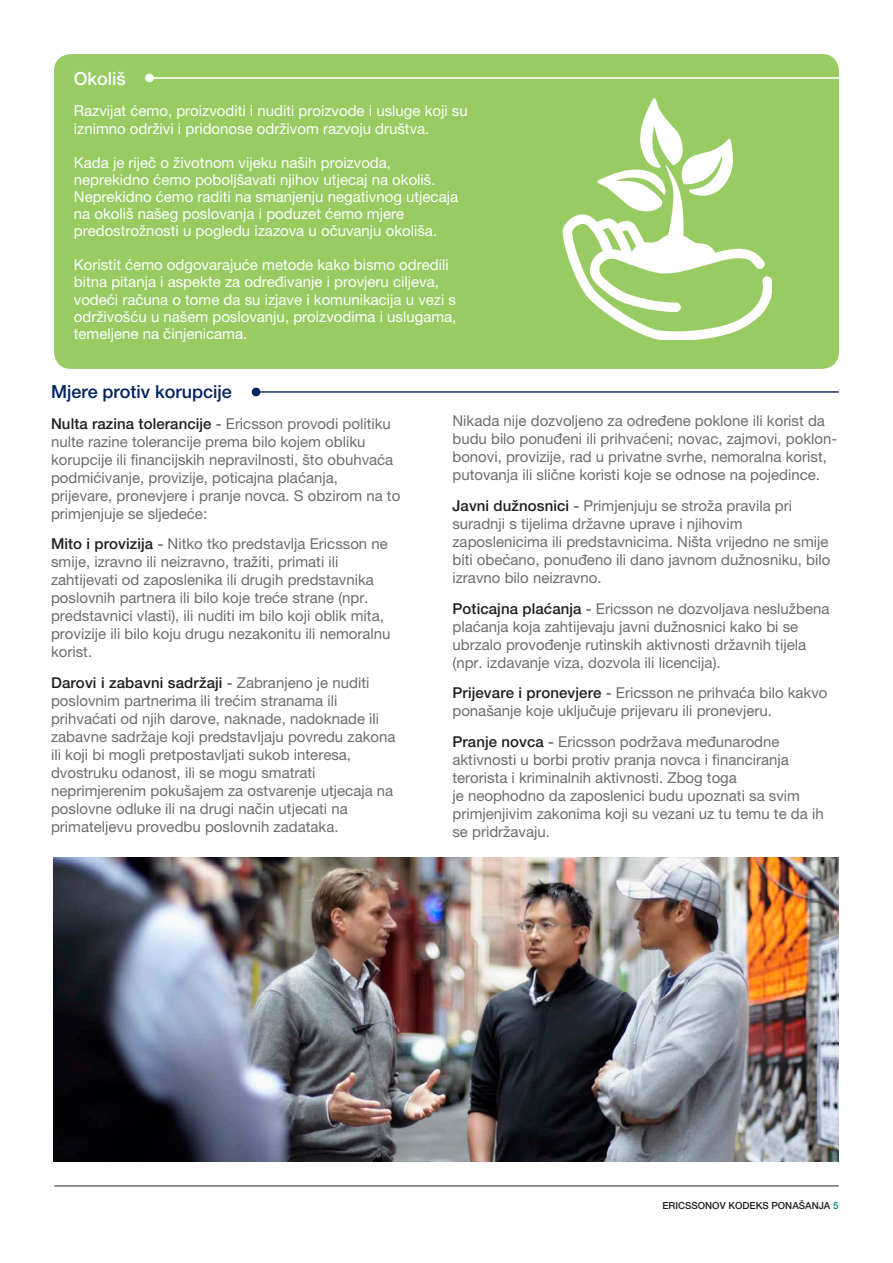
<style>
.page{position:relative;width:893px;height:1263px;background:#fff}
.page>*{position:absolute;margin:0;border:0;box-sizing:border-box;transform-origin:0 0}
.t1{font:500 18px "Ericsson Sans";color:#002361}
.t2{font:500 18px "Ericsson Sans";color:#fff}
.t3{font:15px/18px "Ericsson Sans";color:#6c6d70}
.t4{font:15px/17.1px "Ericsson Sans";color:#fff}
.t5{font:500 9.75px "Ericsson Sans";color:#231f20}
.s1{font-weight:500;color:#231f20}
.s2{font-weight:500}
.s3{color:#067d79}
</style>
<div class="page">
<hr style="left:55px;top:1185px;width:783px;height:2px;background:#6c6d70">
<div style="left:54px;top:54px;width:785px;height:315px;background:#98cc63;border-radius:17px"></div>
<hr style="left:151px;top:77px;width:708px;height:2px;background:#fff">
<div style="left:145px;top:74px;width:9px;height:8px;background:#fff;border-radius:50%"></div>
<svg style="left:563px;top:98px;width:208px;height:241px"></svg>
<hr style="left:257px;top:391px;width:581px;height:2px;background:#002361">
<div style="left:252px;top:388px;width:8px;height:8px;background:#002361;border-radius:50%"></div>
<img style="left:53px;top:858px;width:786px;height:303px">
<p class="t2" style="left:74px;top:68px;width:53px">Okoliš</p>
<p class="t4" style="left:74px;top:103px;width:395px">Razvijat ćemo, proizvoditi i nuditi proizvode i usluge koji su iznimno održivi i pridonose održivom razvoju društva.</p>
<p class="t4" style="left:74px;top:154px;width:386px">Kada je riječ o životnom vijeku naših proizvoda, neprekidno ćemo poboljšavati njihov utjecaj na okoliš.<br>Neprekidno ćemo raditi na smanjenju negativnog utjecaja na okoliš našeg poslovanja i poduzet ćemo mjere predostrožnosti u pogledu izazova u očuvanju okoliša.</p>
<p class="t4" style="left:74px;top:257px;width:384px">Koristit ćemo odgovarajuće metode kako bismo odredili bitna pitanja i aspekte za određivanje i provjeru ciljeva, vodeći računa o tome da su izjave i komunikacija u vezi s održivošću u našem poslovanju, proizvodima i uslugama, temeljene na činjenicama.</p>
<p class="t1" style="left:51px;top:382px;width:182px">Mjere protiv korupcije</p>
<p class="t3" style="left:51px;top:415px;width:351px"><span class="s1">Nulta razina tolerancije</span> <span class="s2">-</span> Ericsson provodi politiku nulte razine tolerancije prema bilo kojem obliku korupcije ili financijskih nepravilnosti, što obuhvaća podmićivanje, provizije, poticajna plaćanja, prijevare, pronevjere i pranje novca. S obzirom na to primjenjuje se sljedeće:</p>
<p class="t3" style="left:51px;top:535px;width:341px"><span class="s1">Mito i provizija</span> <span class="s2">-</span> Nitko tko predstavlja Ericsson ne smije, izravno ili neizravno, tražiti, primati ili zahtijevati od zaposlenika ili drugih predstavnika poslovnih partnera ili bilo koje treće strane (npr. predstavnici vlasti), ili nuditi im bilo koji oblik mita, provizije ili bilo koju drugu nezakonitu ili nemoralnu korist.</p>
<p class="t3" style="left:51px;top:674px;width:346px"><span class="s1">Darovi i zabavni sadržaji</span> <span class="s2">-</span> Zabranjeno je nuditi poslovnim partnerima ili trećim stranama ili prihvaćati od njih darove, naknade, nadoknade ili zabavne sadržaje koji predstavljaju povredu zakona ili koji bi mogli pretpostavljati sukob interesa, dvostruku odanost, ili se mogu smatrati neprimjerenim pokušajem za ostvarenje utjecaja na poslovne odluke ili na drugi način utjecati na primateljevu provedbu poslovnih zadataka.</p>
<p class="t3" style="left:452px;top:412px;width:386px">Nikada nije dozvoljeno za određene poklone ili korist da budu bilo ponuđeni ili prihvaćeni; novac, zajmovi, poklon&shy;bonovi, provizije, rad u privatne svrhe, nemoralna korist, putovanja ili slične koristi koje se odnose na pojedince.</p>
<p class="t3" style="left:452px;top:497px;width:379px"><span class="s1">Javni dužnosnici</span> <span class="s2">-</span> Primjenjuju se stroža pravila pri suradnji s tijelima državne uprave i njihovim zaposlenicima ili predstavnicima. Ništa vrijedno ne smije biti obećano, ponuđeno ili dano javnom dužnosniku, bilo izravno bilo neizravno.</p>
<p class="t3" style="left:452px;top:600px;width:378px"><span class="s1">Poticajna plaćanja</span> <span class="s2">-</span> Ericsson ne dozvoljava neslužbena plaćanja koja zahtijevaju javni dužnosnici kako bi se ubrzalo provođenje rutinskih aktivnosti državnih tijela (npr. izdavanje viza, dozvola ili licencija).</p>
<p class="t3" style="left:452px;top:684px;width:377px"><span class="s1">Prijevare i pronevjere</span> <span class="s2">-</span> Ericsson ne prihvaća bilo kakvo ponašanje koje uključuje prijevaru ili pronevjeru.</p>
<p class="t3" style="left:452px;top:733px;width:373px"><span class="s1">Pranje novca</span> <span class="s2">-</span> Ericsson podržava međunarodne aktivnosti u borbi protiv pranja novca i financiranja terorista i kriminalnih aktivnosti. Zbog toga<br>je neophodno da zaposlenici budu upoznati sa svim primjenjivim zakonima koji su vezani uz tu temu te da ih se pridržavaju.</p>
<p class="t5" style="left:662px;top:1200px;width:178px">ERICSSONOV KODEKS PONAŠANJA <span class="s3">5</span></p>
</div>
